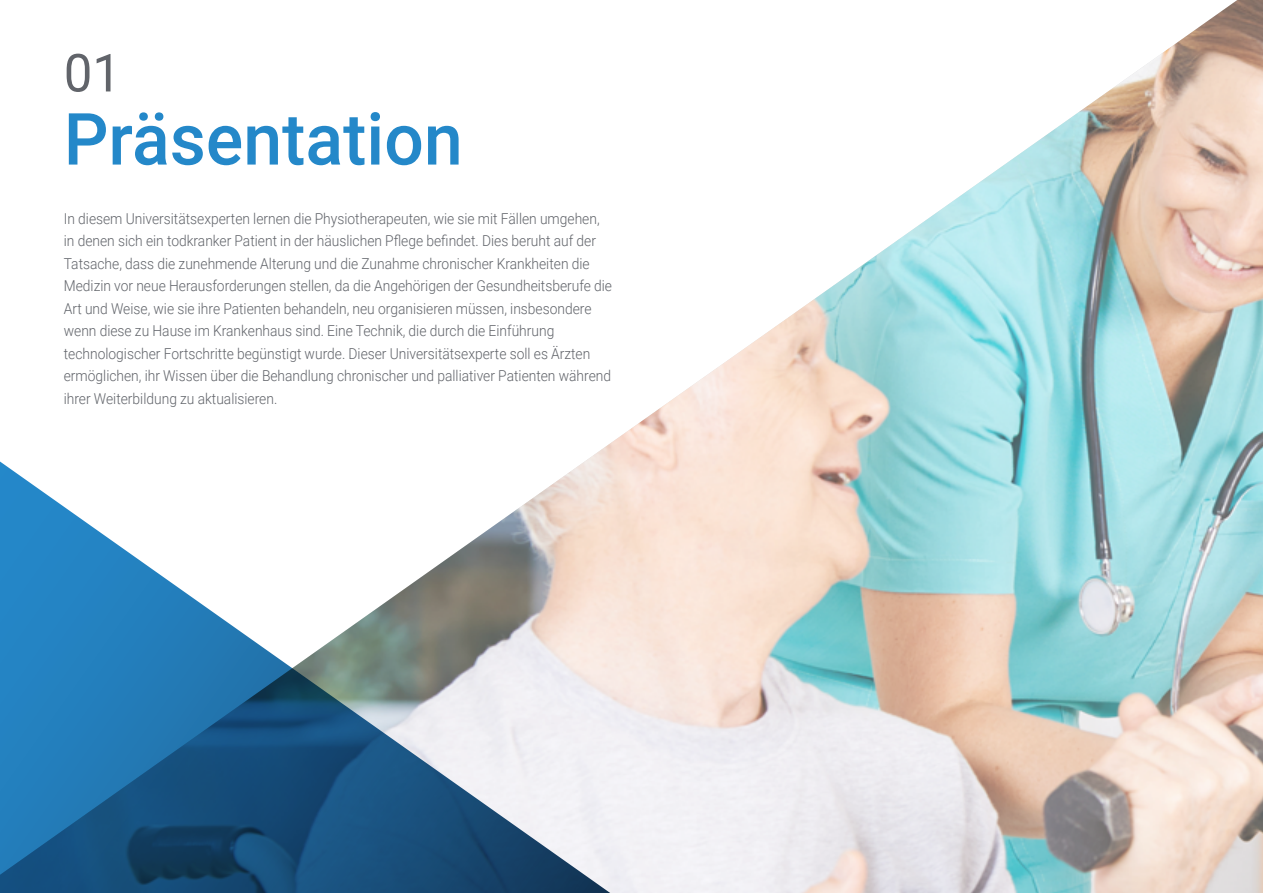
<style>
.page{position:relative;width:1263px;height:893px;background:#fff}
.page>*{position:absolute;margin:0;border:0;box-sizing:border-box;transform-origin:0 0}
.t1{font:500 72px "Roboto";color:#2488c9}
.t2{font:52.5px "Roboto";color:#61646a}
.t3{font:300 15px/22.5px "Roboto";color:#61646a;scale:.92 1}
</style>
<div class="page">
<img style="left:607px;top:0;width:656px;height:893px">
<svg style="left:0;top:446px;width:640px;height:447px"></svg>
<h2 class="t2" style="left:64px;top:36px;width:59px">01</h2>
<h1 class="t1" style="left:64px;top:89px;width:400px">Präsentation</h1>
<p class="t3" style="left:64px;top:207px;width:597px">In diesem Universitätsexperten lernen die Physiotherapeuten, wie sie mit Fällen umgehen, in denen sich ein todkranker Patient in der häuslichen Pflege befindet. Dies beruht auf der Tatsache, dass die zunehmende Alterung und die Zunahme chronischer Krankheiten die Medizin vor neue Herausforderungen stellen, da die Angehörigen der Gesundheitsberufe die Art und Weise, wie sie ihre Patienten behandeln, neu organisieren müssen, insbesondere wenn diese zu Hause im Krankenhaus sind. Eine Technik, die durch die Einführung technologischer Fortschritte begünstigt wurde. Dieser Universitätsexperte soll es Ärzten ermöglichen, ihr Wissen über die Behandlung chronischer und palliativer Patienten während ihrer Weiterbildung zu aktualisieren.</p>
</div>
